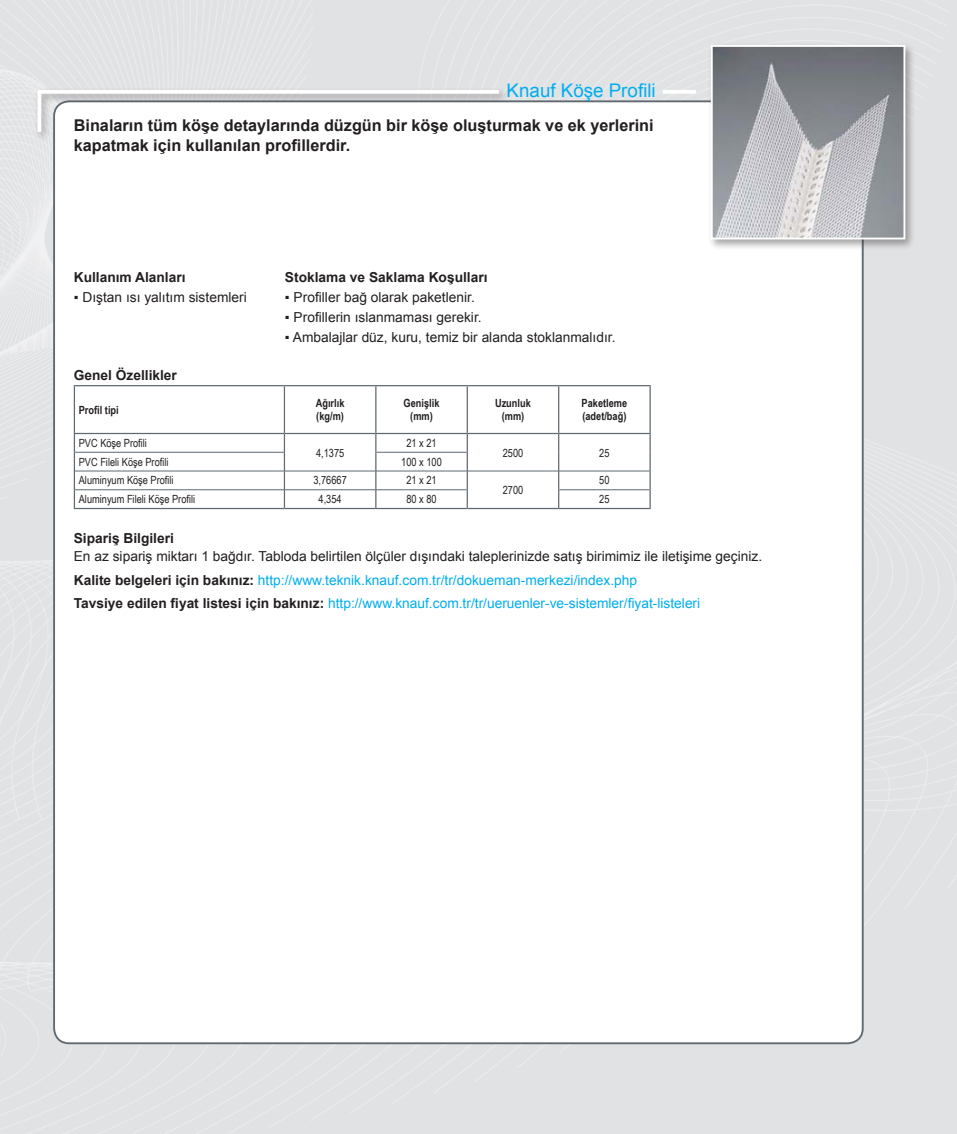
<style>
.page{position:relative;width:957px;height:1134px;background:#e1e2e4}
.page>*{position:absolute;margin:0;border:0;box-sizing:border-box;transform-origin:0 0}
.t1{font:18.75px "Arial";color:#00aeef}
.t2{font:700 16.25px/20px "Arial";color:#231f20}
.t3{font:13.75px/23.4px "Arial";color:#00aeef}
.t4{font:13.75px "Arial";color:#231f20}
.t5{font:700 13.75px "Arial";color:#231f20}
.t6{font:11.25px "Arial Narrow";color:#231f20}
.t7{font:700 11.25px/13.5px "Arial Narrow";color:#231f20}
.s1{color:#231f20}
.s2{font-weight:700;color:#231f20}
</style>
<div class="page">
<div style="left:54px;top:101px;width:808px;height:942px;background:#fff;border-radius:15px"></div>
<hr style="left:663px;top:90px;width:33px;height:4px;background:#fff">
<div style="left:34px;top:86px;width:475px;height:56px;background:#231f20;opacity:.4"></div>
<svg style="left:36px;top:88px;width:466px;height:48px"></svg>
<div style="left:707px;top:42px;width:209px;height:208px;background:#231f20;opacity:.4"></div>
<img style="left:714px;top:48px;width:188px;height:188px">
<div style="left:711px;top:45px;width:194px;height:194px;border:2px solid #fff"></div>
<hr style="left:284px;top:386px;width:1px;height:47px;background:#5f696f">
<hr style="left:375px;top:386px;width:1px;height:47px;background:#5f696f">
<hr style="left:467px;top:386px;width:1px;height:47px;background:#5f696f">
<hr style="left:558px;top:386px;width:1px;height:47px;background:#5f696f">
<hr style="left:74px;top:433px;width:210px;height:1px;background:#5f696f">
<hr style="left:284px;top:433px;width:92px;height:1px;background:#5f696f">
<hr style="left:376px;top:433px;width:91px;height:1px;background:#5f696f">
<hr style="left:467px;top:433px;width:92px;height:1px;background:#5f696f">
<hr style="left:559px;top:433px;width:92px;height:1px;background:#5f696f">
<svg style="left:284px;top:434px;width:1px;height:74px"></svg>
<svg style="left:375px;top:434px;width:1px;height:74px"></svg>
<svg style="left:467px;top:434px;width:1px;height:74px"></svg>
<svg style="left:558px;top:434px;width:1px;height:74px"></svg>
<hr style="left:74px;top:508px;width:210px;height:1px;background:#5f696f">
<hr style="left:284px;top:508px;width:92px;height:1px;background:#5f696f">
<hr style="left:376px;top:508px;width:91px;height:1px;background:#5f696f">
<hr style="left:467px;top:508px;width:92px;height:1px;background:#5f696f">
<hr style="left:559px;top:508px;width:92px;height:1px;background:#5f696f">
<hr style="left:75px;top:452px;width:209px;height:1px;background:#5f696f">
<hr style="left:376px;top:452px;width:91px;height:1px;background:#5f696f">
<hr style="left:75px;top:471px;width:209px;height:1px;background:#5f696f">
<hr style="left:284px;top:471px;width:92px;height:1px;background:#5f696f">
<hr style="left:376px;top:471px;width:91px;height:1px;background:#5f696f">
<hr style="left:467px;top:471px;width:92px;height:1px;background:#5f696f">
<hr style="left:559px;top:471px;width:90px;height:1px;background:#5f696f">
<hr style="left:75px;top:489px;width:209px;height:1px;background:#5f696f">
<hr style="left:284px;top:489px;width:92px;height:1px;background:#5f696f">
<hr style="left:376px;top:489px;width:91px;height:1px;background:#5f696f">
<hr style="left:559px;top:489px;width:90px;height:1px;background:#5f696f">
<hr style="left:74px;top:386px;width:1px;height:47px;background:#5f696f">
<hr style="left:74px;top:385px;width:210px;height:1px;background:#5f696f">
<hr style="left:284px;top:385px;width:92px;height:1px;background:#5f696f">
<hr style="left:376px;top:385px;width:91px;height:1px;background:#5f696f">
<hr style="left:467px;top:385px;width:92px;height:1px;background:#5f696f">
<hr style="left:559px;top:385px;width:92px;height:1px;background:#5f696f">
<hr style="left:649px;top:386px;width:2px;height:47px;background:#5f696f">
<svg style="left:74px;top:434px;width:1px;height:74px"></svg>
<svg style="left:649px;top:434px;width:2px;height:74px"></svg>
<h1 class="t1" style="left:506px;top:78px;width:151px">Knauf Köşe Profili</h1>
<p class="t2" style="left:74px;top:116px;width:581px">Binaların tüm köşe detaylarında düzgün bir köşe oluşturmak ve ek yerlerini kapatmak için kullanılan profillerdir.</p>
<p class="t5" style="left:74px;top:268px;width:113px">Kullanım Alanları</p>
<p class="t4" style="left:74px;top:288px;width:174px">▪ Dıştan ısı yalıtım sistemleri</p>
<p class="t5" style="left:285px;top:268px;width:204px">Stoklama ve Saklama Koşulları</p>
<p class="t4" style="left:285px;top:288px;width:191px">▪ Profiller bağ olarak paketlenir.</p>
<p class="t4" style="left:285px;top:308px;width:198px">▪ Profillerin ıslanmaması gerekir.</p>
<p class="t4" style="left:285px;top:328px;width:332px">▪ Ambalajlar düz, kuru, temiz bir alanda stoklanmalıdır.</p>
<p class="t5" style="left:74px;top:366px;width:105px">Genel Özellikler</p>
<p class="t7" style="left:79px;top:402px;width:41px">Profil tipi</p>
<p class="t7" style="left:316px;top:396px;width:30px">Ağırlık (kg/m)</p>
<p class="t7" style="left:403px;top:396px;width:37px;text-align:center">Genişlik (mm)</p>
<p class="t7" style="left:495px;top:396px;width:37px;text-align:center">Uzunluk (mm)</p>
<p class="t7" style="left:581px;top:396px;width:47px">Paketleme (adet/bağ)</p>
<p class="t6" style="left:79px;top:435px;width:70px">PVC Köşe Profili</p>
<p class="t6" style="left:316px;top:444px;width:30px">4,1375</p>
<p class="t6" style="left:406px;top:435px;width:32px">21 x 21</p>
<p class="t6" style="left:503px;top:444px;width:22px">2500</p>
<p class="t6" style="left:599px;top:444px;width:12px">25</p>
<p class="t6" style="left:79px;top:453px;width:91px">PVC Fileli Köşe Profili</p>
<p class="t6" style="left:401px;top:453px;width:42px">100 x 100</p>
<p class="t6" style="left:79px;top:472px;width:96px">Aluminyum Köşe Profili</p>
<p class="t6" style="left:313px;top:472px;width:35px">3,76667</p>
<p class="t6" style="left:406px;top:472px;width:32px">21 x 21</p>
<p class="t6" style="left:599px;top:472px;width:12px">50</p>
<p class="t6" style="left:503px;top:481px;width:22px">2700</p>
<p class="t6" style="left:79px;top:491px;width:118px">Aluminyum Fileli Köşe Profili</p>
<p class="t6" style="left:319px;top:491px;width:25px">4,354</p>
<p class="t6" style="left:406px;top:491px;width:32px">80 x 80</p>
<p class="t6" style="left:599px;top:491px;width:12px">25</p>
<p class="t5" style="left:74px;top:529px;width:102px">Sipariş Bilgileri</p>
<p class="t3" style="left:74px;top:545px;width:690px"><span class="s1">En az sipariş miktarı 1 bağdır. Tabloda belirtilen ölçüler dışındaki taleplerinizde satış birimimiz ile iletişime geçiniz.<br></span><span class="s2">Kalite belgeleri için bakınız:</span> http://www.teknik.knauf.com.tr/tr/dokueman-merkezi/index.php<br><span class="s2">Tavsiye edilen fiyat listesi için bakınız:</span> http://www.knauf.com.tr/tr/ueruenler-ve-sistemler/fiyat-listeleri</p>
</div>
